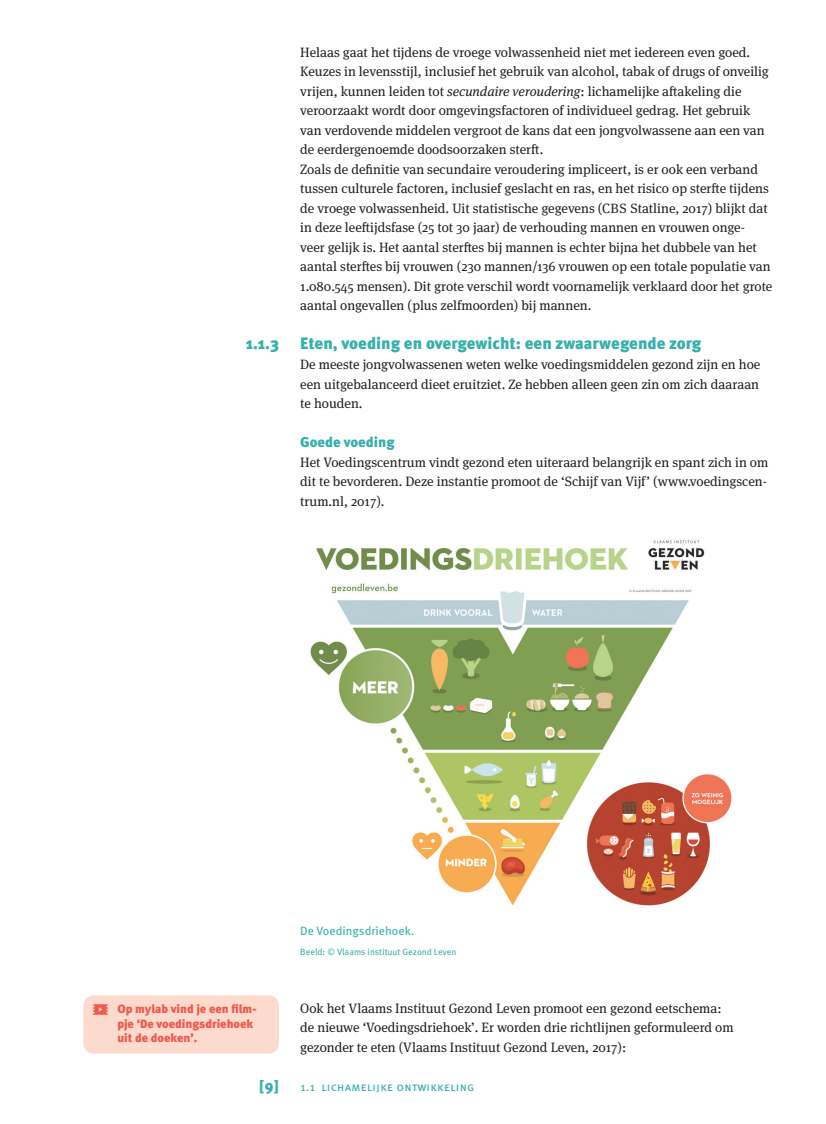
<style>
.page{position:relative;width:826px;height:1124px;background:#fff}
.page>*{position:absolute;margin:0;border:0;box-sizing:border-box;transform-origin:0 0}
.CHAP_H2{font:900 16.5px "Meta Pro";color:#38b0ac}
.t1{font:900 15px "Meta Pro";color:#38b0ac}
.CHAP_H3{font:900 14.25px "Meta Pro";color:#38b0ac}
.CHAP_TXT_INDENT{font:13.5px/19.5px "Meta Serif Pro";color:#231f20;text-align:justify}
.CHAP_TXT{font:13.5px/19.5px "Meta Serif Pro";color:#231f20}
.t2{font:900 12px/14.7px "Meta Pro";color:#f0594d}
.CHAP_UP_CAP{font:12px "Meta Pro";color:#38b0ac}
.CHAP_UP_SRC{font:9px "Meta Pro";color:#38b0ac}
.s1{font-style:italic}
</style>
<div class="page">
<img style="left:310px;top:540px;width:422px;height:366px">
<div style="left:83px;top:995px;width:196px;height:58px;background:#fcdace;border-radius:11px"></div>
<p class="CHAP_TXT" style="left:300px;top:42px;width:470px">Helaas gaat het tijdens de vroege volwassenheid niet met iedereen even goed.<br>Keuzes in levensstijl, inclusief het gebruik van alcohol, tabak of drugs of onveilig vrijen, kunnen leiden tot <span class="s1">secundaire veroudering</span>: lichamelijke aftakeling die veroorzaakt wordt door omgevingsfactoren of individueel gedrag. Het gebruik van verdovende middelen vergroot de kans dat een jongvolwassene aan een van de eerdergenoemde doodsoorzaken sterft.</p>
<p class="CHAP_TXT_INDENT" style="left:300px;top:159px;width:473px;text-align:left">Zoals de definitie van secundaire veroudering impliceert, is er ook een verband tussen culturele factoren, inclusief geslacht en ras, en het risico op sterfte tijdens de vroege volwassenheid. Uit statistische gegevens (CBS Statline, 2017) blijkt dat in deze leeftijdsfase (25 tot 30 jaar) de verhouding mannen en vrouwen onge&shy;veer gelijk is. Het aantal sterftes bij mannen is echter bijna het dubbele van het aantal sterftes bij vrouwen (230 mannen/136 vrouwen op een totale populatie van 1.080.545 mensen). Dit grote verschil wordt voornamelijk verklaard door het grote aantal ongevallen (plus zelfmoorden) bij mannen.</p>
<p class="CHAP_H2" style="left:246px;top:330px;width:35px">1.1.3</p>
<p class="CHAP_H2" style="left:300px;top:330px;width:402px">Eten, voeding en overgewicht: een zwaarwegende zorg</p>
<p class="CHAP_TXT_INDENT" style="left:300px;top:354px;width:462px">De meeste jongvolwassenen weten welke voedingsmiddelen gezond zijn en hoe een uitgebalanceerd dieet eruitziet. Ze hebben alleen geen zin om zich daaraan te houden.</p>
<p class="CHAP_H3" style="left:300px;top:431px;width:96px">Goede voeding</p>
<p class="CHAP_TXT_INDENT" style="left:300px;top:451px;width:469px">Het Voedingscentrum vindt gezond eten uiteraard belangrijk en spant zich in om dit te bevorderen. Deze instantie promoot de ‘Schijf van Vijf’ (www.voedingscen&shy;trum.nl, 2017).</p>
<p class="t2" style="left:117px;top:1000px;width:141px">Op mylab vind je een film&shy;pje ‘De voedingsdriehoek uit de doeken’.</p>
<p class="CHAP_UP_CAP" style="left:300px;top:921px;width:116px">De Voedingsdriehoek.</p>
<p class="CHAP_UP_SRC" style="left:300px;top:945px;width:158px">Beeld: © Vlaams instituut Gezond Leven</p>
<p class="CHAP_TXT" style="left:300px;top:997px;width:435px">Ook het Vlaams Instituut Gezond Leven promoot een gezond eetschema: de nieuwe ‘Voedingsdriehoek’. Er worden drie richtlijnen geformuleerd om gezonder te eten (Vlaams Instituut Gezond Leven, 2017):</p>
<p class="t1" style="left:259px;top:1073px;width:21px">[9]</p>
<p class="CHAP_UP_CAP" style="left:300px;top:1077px;width:133px">1.1 Lichamelijke ontwikkeling</p>
</div>
